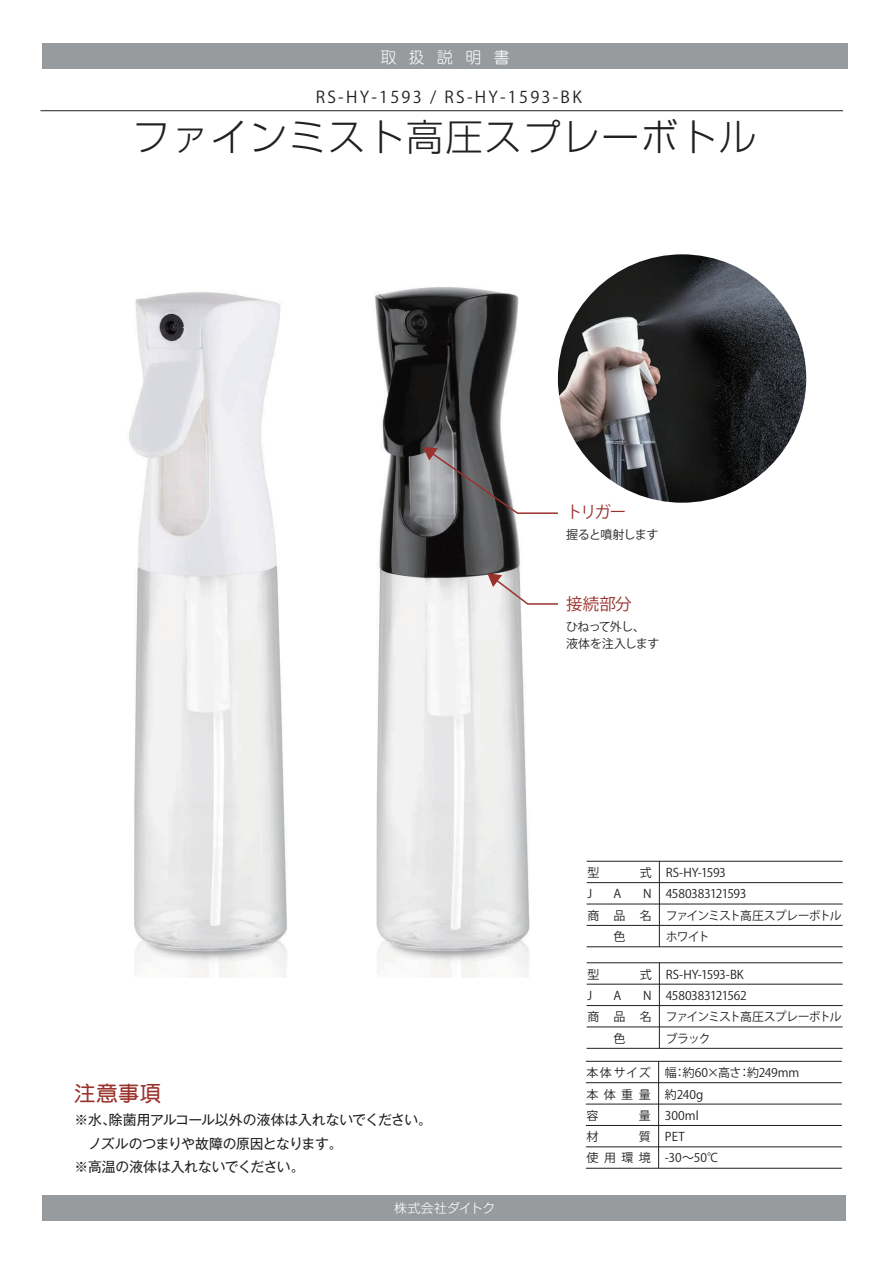
<style>
.page{position:relative;width:893px;height:1263px;background:#fff}
.page>*{position:absolute;margin:0;border:0;box-sizing:border-box;transform-origin:0 0}
.t1{font:300 37.2px "Shin Go Pro";letter-spacing:.05em;color:#231f20}
.t2{font:21.3px "DF Maru Gothic Bd WING RKSJ H";color:#99312c}
.t3{font:16.5px "Koz Go Pr 6 N";letter-spacing:-.045em;color:#99312c}
.t4{font:16.2px "Koz Go Pr 6 N";letter-spacing:.14em;color:#231f20}
.t5{font:15.9px "DF Maru Gothic Lt WIN RKSJ H";letter-spacing:.78em;color:#fff}
.t6{font:13.8px/23.4px "Gothic MB101 Pro";letter-spacing:-.02em;color:#231f20}
.t7{font:300 12.75px "Shin Go Pro";color:#fff}
.t8{font:12px/21.3px "Koz Go Pr 6 N";letter-spacing:-.035em;color:#231f20;text-align:right}
.t9{font:12px/21.3px "Koz Go Pr 6 N";letter-spacing:-.06em;color:#231f20}
.t10{font:12px/21.3px "Koz Go Pr 6 N";color:#231f20}
</style>
<div class="page">
<div style="left:43px;top:1196px;width:803px;height:25px;background:#989b9e"></div>
<div style="left:43px;top:43px;width:805px;height:26px;background:#989b9e"></div>
<hr style="left:41px;top:110px;width:802px;height:1px;background:#231f20">
<hr style="left:586px;top:1082px;width:256px;height:1px;background:#231f20">
<hr style="left:586px;top:1104px;width:256px;height:1px;background:#231f20">
<hr style="left:586px;top:1125px;width:256px;height:1px;background:#231f20">
<hr style="left:586px;top:1146px;width:256px;height:1px;background:#231f20">
<hr style="left:586px;top:1168px;width:256px;height:1px;background:#231f20">
<hr style="left:586px;top:1061px;width:256px;height:1px;background:#231f20">
<hr style="left:658px;top:1061px;width:1px;height:107px;background:#231f20">
<hr style="left:587px;top:882px;width:256px;height:1px;background:#231f20">
<hr style="left:587px;top:904px;width:256px;height:1px;background:#231f20">
<hr style="left:587px;top:925px;width:256px;height:1px;background:#231f20">
<hr style="left:587px;top:946px;width:256px;height:1px;background:#231f20">
<hr style="left:587px;top:861px;width:256px;height:1px;background:#231f20">
<hr style="left:659px;top:861px;width:1px;height:86px;background:#231f20">
<hr style="left:587px;top:984px;width:256px;height:1px;background:#231f20">
<hr style="left:587px;top:1005px;width:256px;height:1px;background:#231f20">
<hr style="left:587px;top:1027px;width:256px;height:1px;background:#231f20">
<hr style="left:587px;top:1048px;width:256px;height:1px;background:#231f20">
<hr style="left:587px;top:962px;width:256px;height:1px;background:#231f20">
<hr style="left:659px;top:963px;width:1px;height:85px;background:#231f20">
<img style="left:129px;top:287px;width:401px;height:690px">
<img style="left:558px;top:254px;width:248px;height:249px;border-radius:124px">
<svg style="left:423px;top:447px;width:135px;height:68px"></svg>
<svg style="left:487px;top:573px;width:71px;height:32px"></svg>
<h3 class="t5" style="left:380px;top:49px;width:131px">取扱説明書</h3>
<h3 class="t4" style="left:316px;top:88px;width:267px">RS-HY-1593 / RS-HY-1593-BK</h3>
<h1 class="t1" style="left:133px;top:107px;width:625px">ファインミスト高圧スプレーボトル</h1>
<h3 class="t3" style="left:566px;top:503px;width:62px">トリガー</h3>
<p class="t9" style="left:566px;top:524px;width:94px">握ると噴射します</p>
<h3 class="t3" style="left:566px;top:595px;width:67px">接続部分</h3>
<p class="t8" style="left:566px;top:619px;width:95px;line-height:16.5px;text-align:left">ひねって外し、液体を注入します</p>
<h2 class="t2" style="left:75px;top:1082px;width:88px">注意事項</h2>
<p class="t6" style="left:75px;top:1106px;width:359px">※水、除菌用アルコール以外の液体は入れないでください。　ノズルのつまりや故障の原因となります。<br>※高温の液体は入れないでください。</p>
<p class="t7" style="left:394px;top:1197px;width:102px">株式会社ダイトク</p>
<p class="t8" style="left:587px;top:862px;width:13px">型</p>
<p class="t8" style="left:640px;top:862px;width:13px">式</p>
<p class="t8" style="left:587px;top:884px;width:6px">J</p>
<p class="t8" style="left:614px;top:884px;width:9px">A</p>
<p class="t8" style="left:587px;top:884px;width:66px">N<br>商品名</p>
<p class="t8" style="left:587px;top:964px;width:13px">型</p>
<p class="t8" style="left:640px;top:964px;width:13px">式</p>
<p class="t8" style="left:587px;top:985px;width:6px">J</p>
<p class="t8" style="left:614px;top:985px;width:9px">A</p>
<p class="t8" style="left:587px;top:985px;width:66px">N<br>商品名</p>
<p class="t8" style="left:587px;top:1062px;width:66px;text-align:justify">本体サイズ本体重量容</p>
<p class="t8" style="left:639px;top:1105px;width:13px">量</p>
<p class="t8" style="left:587px;top:1126px;width:13px">材</p>
<p class="t8" style="left:587px;top:1126px;width:66px">質<br>使用環境</p>
<p class="t9" style="left:666px;top:862px;width:177px">RS-HY-1593<br>4580383121593<br>ファインミスト高圧スプレーボトルホワイト</p>
<p class="t8" style="left:666px;top:964px;width:177px;text-align:left">RS-HY-1593-BK<br>4580383121562<br>ファインミスト高圧スプレーボトルブラック</p>
<p class="t10" style="left:665px;top:1062px;width:136px">幅：約60×高さ：約249mm約240g<br>300ml<br>PET<br>-30～50℃</p>
</div>
